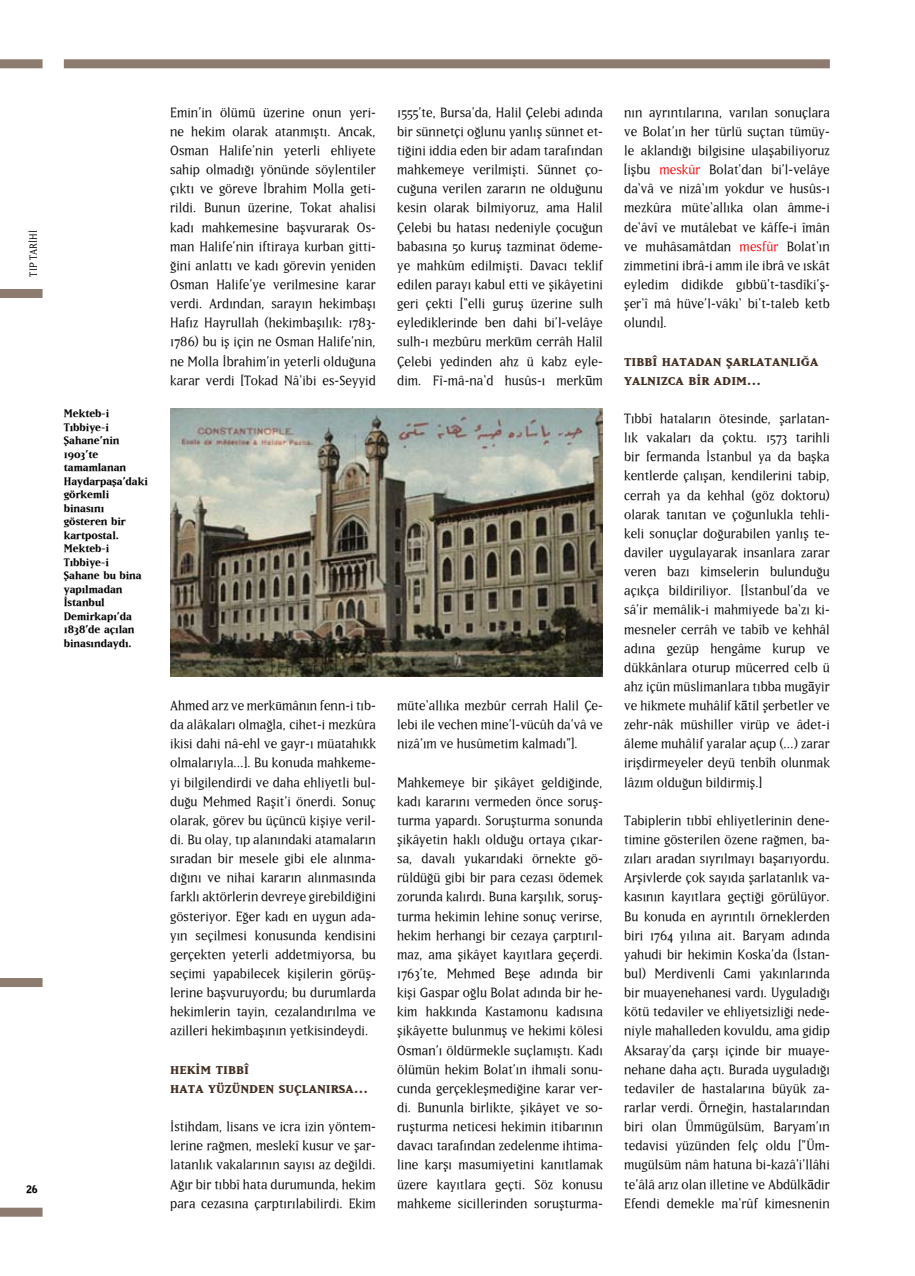
<style>
.page{position:relative;width:915px;height:1276px;background:#fff}
.page>*{position:absolute;margin:0;border:0;box-sizing:border-box;transform-origin:0 0}
.t1{font:21px/19.2px "Matrix TT Bold Small Caps";color:#422d20}
.t2{font:15.75px/19.2px "Matrix TT Book";color:#000;text-align:justify}
.t3{font:12.75px/13.5px "Matrix TT Bold";color:#000}
.t4{font:12px "Matrix TT Book";color:#000}
.t5{font:900 10.5px "Bell Gothic";color:#000}
.s1{font-family:"Times";font-size:13.5px}
.s2{font-family:"Times";font-size:15px}
.s3{font-family:"Times New Roman";font-size:15px}
.s4{color:#f00}
</style>
<div class="page">
<div style="left:0;top:59px;width:43px;height:9px;background:#8d7b70"></div>
<div style="left:0;top:289px;width:43px;height:9px;background:#8d7b70"></div>
<div style="left:0;top:978px;width:43px;height:9px;background:#8d7b70"></div>
<div style="left:0;top:1207px;width:43px;height:9px;background:#8d7b70"></div>
<div style="left:64px;top:59px;width:765px;height:9px;background:#8d7b70"></div>
<img style="left:170px;top:408px;width:432px;height:268px">
<p class="t4" style="left:27px;top:276px;width:48px;rotate:-90deg">TIP TARİHİ</p>
<p class="t5" style="left:26px;top:1182px;width:13px">26</p>
<p class="t3" style="left:64px;top:407px;width:85px">Mekteb-i<br>Tıbbiye-i<br>Şahane’nin<br>1903’te tamamlanan<br>Haydarpaşa’daki görkemli binasını gösteren bir kartpostal.<br>Mekteb-i<br>Tıbbiye-i<br>Şahane bu bina yapılmadan<br>İstanbul<br>Demirkapı’da<br>1838’de açılan binasındaydı.</p>
<p class="t2" style="left:170px;top:102px;width:207px">Emin’in ölümü üzerine onun yeri&shy;ne hekim olarak atanmıştı. Ancak, Osman Halife’nin yeterli ehliyete sahip olmadığı yönünde söylentiler çıktı ve göreve İbrahim Molla geti&shy;rildi. Bunun üzerine, Tokat ahalisi kadı mahkemesine başvurarak Os&shy;man Halife’nin iftiraya kurban gitti&shy;ğini anlattı ve kadı görevin yeniden Osman Halife’ye verilmesine karar verdi. Ardından, sarayın hekimbaşı Hafız Hayrullah (hekimbaşılık: 1783- 1786) bu iş için ne Osman Halife’nin, ne Molla İbrahim’in yeterli olduğuna karar verdi [Tokad Nâ'ibi es-Seyyid</p>
<p class="t2" style="left:170px;top:696px;width:207px">Ahmed arz ve merk<span class="s1">ū</span>mânın fenn-i tıb&shy;da alâkaları olmağla, cihet-i mezkûra ikisi dahi nâ-ehl ve gayr-ı müatahıkk olmalarıyla…]. Bu konuda mahkeme&shy;yi bilgilendirdi ve daha ehliyetli bul&shy;duğu Mehmed Raşit’i önerdi. Sonuç olarak, görev bu üçüncü kişiye veril&shy;di. Bu olay, tıp alanındaki atamaların sıradan bir mesele gibi ele alınma&shy;dığını ve nihai kararın alınmasında farklı aktörlerin devreye girebildiğini gösteriyor. Eğer kadı en uygun ada&shy;yın seçilmesi konusunda kendisini gerçekten yeterli addetmiyorsa, bu seçimi yapabilecek kişilerin görüş&shy;lerine başvuruyordu; bu durumlarda hekimlerin tayin, cezalandırılma ve azilleri hekimbaşının yetkisindeydi.</p>
<h1 class="t1" style="left:170px;top:1058px;width:200px">hekim tıbbî<br>hata yüzünden suçlanırsa…</h1>
<p class="t2" style="left:170px;top:1117px;width:207px">İstihdam, lisans ve icra izin yöntem&shy;lerine rağmen, meslekî kusur ve şar&shy;latanlık vakalarının sayısı az değildi.<br>Ağır bir tıbbî hata durumunda, hekim para cezasına çarptırılabilirdi. Ekim</p>
<p class="t2" style="left:397px;top:102px;width:207px">1555’te, Bursa’da, Halil Çelebi adında bir sünnetçi oğlunu yanlış sünnet et&shy;tiğini iddia eden bir adam tarafından mahkemeye verilmişti. Sünnet ço&shy;cuğuna verilen zararın ne olduğunu kesin olarak bilmiyoruz, ama Halil Çelebi bu hatası nedeniyle çocuğun babasına 50 kuruş tazminat ödeme&shy;ye mahkûm edilmişti. Davacı teklif edilen parayı kabul etti ve şikâyetini geri çekti [“elli guruş üzerine sulh eylediklerinde ben dahi bi’l-velâye sulh-ı mezbûru merk<span class="s2">ū</span>m cerrâh Halîl Çelebi yedinden ahz ü kabz eyle&shy;dim. Fî-mâ-na‘d husûs-ı merk<span class="s3">ū</span>m</p>
<p class="t2" style="left:397px;top:696px;width:207px">müte‘allıka mezbûr cerrah Halil Çe&shy;lebi ile vechen mine’l-vücûh da’vâ ve nizâ’ım ve husûmetim kalmadı”].</p>
<p class="t2" style="left:397px;top:772px;width:207px">Mahkemeye bir şikâyet geldiğinde, kadı kararını vermeden önce soruş&shy;turma yapardı. Soruşturma sonunda şikâyetin haklı olduğu ortaya çıkar&shy;sa, davalı yukarıdaki örnekte gö&shy;rüldüğü gibi bir para cezası ödemek zorunda kalırdı. Buna karşılık, soruş&shy;turma hekimin lehine sonuç verirse, hekim herhangi bir cezaya çarptırıl&shy;maz, ama şikâyet kayıtlara geçerdi.<br>1763’te, Mehmed Beşe adında bir kişi Gaspar oğlu Bolat adında bir he&shy;kim hakkında Kastamonu kadısına şikâyette bulunmuş ve hekimi kölesi Osman’ı öldürmekle suçlamıştı. Kadı ölümün hekim Bolat’ın ihmali sonu&shy;cunda gerçekleşmediğine karar ver&shy;di. Bununla birlikte, şikâyet ve so&shy;ruşturma neticesi hekimin itibarının davacı tarafından zedelenme ihtima&shy;line karşı masumiyetini kanıtlamak üzere kayıtlara geçti. Söz konusu mahkeme sicillerinden soruşturma-</p>
<p class="t2" style="left:624px;top:103px;width:207px">nın ayrıntılarına, varılan sonuçlara ve Bolat’ın her türlü suçtan tümüy&shy;le aklandığı bilgisine ulaşabiliyoruz [işbu <span class="s4">meskûr</span> Bolat'dan bi’l-velâye da‘vâ ve nizâ‘ım yokdur ve husûs-ı mezkûra müte‘allıka olan âmme-i de‘âvî ve mutâlebat ve kâffe-i îmân ve muhâsamâtdan <span class="s4">mesfûr</span> Bolat'ın zimmetini ibrâ-i amm ile ibrâ ve ıskât eyledim didikde gıbbü't-tasdîki’ş&shy;şer‘î mâ hüve’l-vâkı‘ bi't-taleb ketb olundı].</p>
<h1 class="t1" style="left:624px;top:350px;width:195px">tıbbî hatadan şarlatanlığa yalnızca bir adım…</h1>
<p class="t2" style="left:624px;top:409px;width:207px">Tıbbî hataların ötesinde, şarlatan&shy;lık vakaları da çoktu. 1573 tarihli bir fermanda İstanbul ya da başka kentlerde çalışan, kendilerini tabip, cerrah ya da kehhal (göz doktoru) olarak tanıtan ve çoğunlukla tehli&shy;keli sonuçlar doğurabilen yanlış te&shy;daviler uygulayarak insanlara zarar veren bazı kimselerin bulunduğu açıkça bildiriliyor. [İstanbul’da ve sâ’ir memâlik-i mahmiyede ba‘zı ki&shy;mesneler cerrâh ve tabîb ve kehhâl adına gezüp hengâme kurup ve dükkânlara oturup mücerred celb ü ahz içün müslimanlara tıbba mug<span class="s3">ā</span>yir ve hikmete muhâlif k<span class="s3">ā</span>til şerbetler ve zehr-nâk müshiller virüp ve âdet-i âleme muhâlif yaralar açup (…) zarar irişdirmeyeler deyü tenbîh olunmak lâzım olduğun bildirmiş.]</p>
<p class="t2" style="left:624px;top:810px;width:207px">Tabiplerin tıbbî ehliyetlerinin dene&shy;timine gösterilen özene rağmen, ba&shy;zıları aradan sıyrılmayı başarıyordu.<br>Arşivlerde çok sayıda şarlatanlık va&shy;kasının kayıtlara geçtiği görülüyor.<br>Bu konuda en ayrıntılı örneklerden biri 1764 yılına ait. Baryam adında yahudi bir hekimin Koska’da (İstan&shy;bul) Merdivenli Cami yakınlarında bir muayenehanesi vardı. Uyguladığı kötü tedaviler ve ehliyetsizliği nede&shy;niyle mahalleden kovuldu, ama gidip Aksaray’da çarşı içinde bir muaye&shy;nehane daha açtı. Burada uyguladığı tedaviler de hastalarına büyük za&shy;rarlar verdi. Örneğin, hastalarından biri olan Ümmügülsüm, Baryam’ın tedavisi yüzünden felç oldu ["Üm&shy;mugülsüm nâm hatuna bi-kazâ'i'llâhi te’âlâ arız olan illetine ve Abdülk<span class="s3">ā</span>dir Efendi demekle ma‘rûf kimesnenin</p>
</div>
